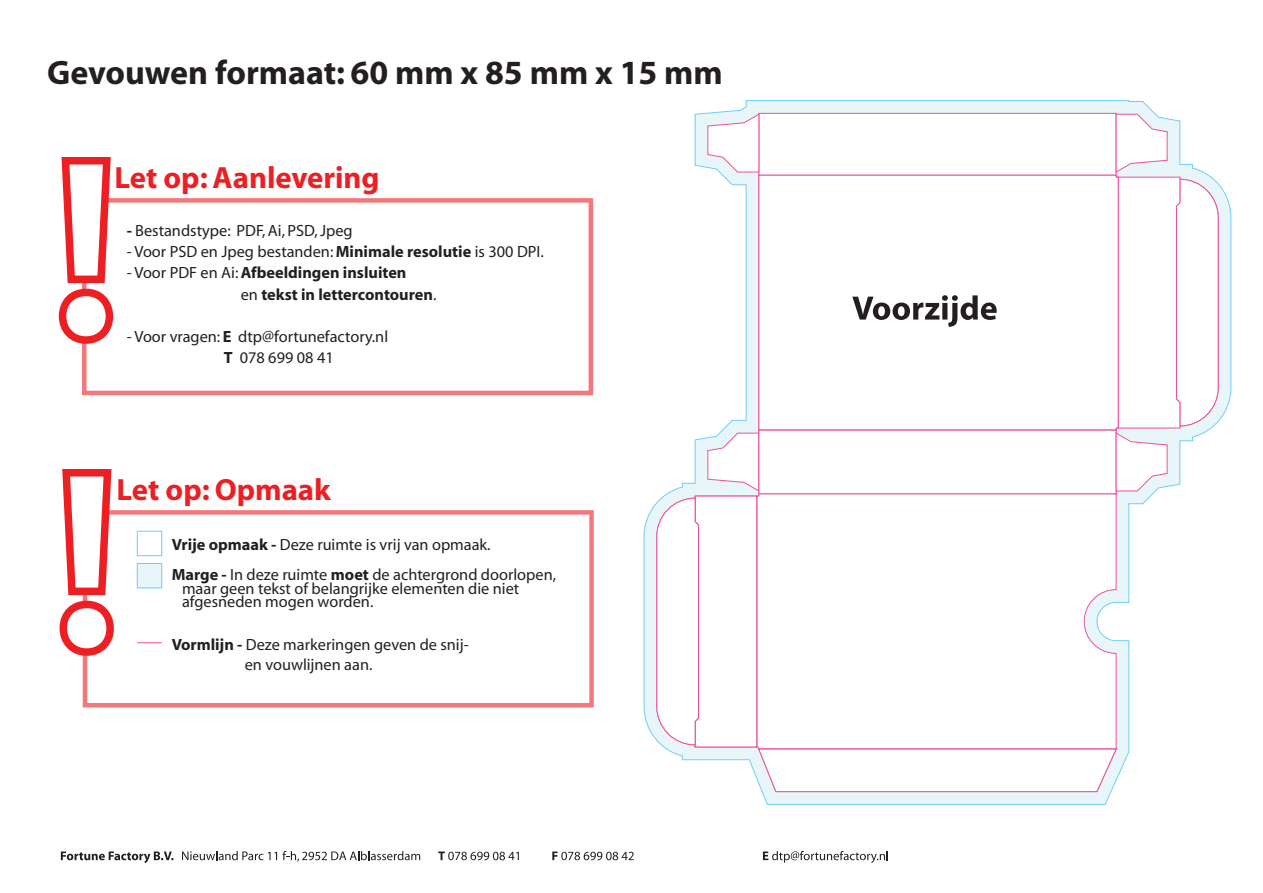
<style>
.page{position:relative;width:1263px;height:893px;background:#fff}
.page>*{position:absolute;margin:0;border:0;box-sizing:border-box;transform-origin:0 0}
.t1{font:700 34.05px "Myriad";color:#231f20}
.t2{font:700 30.75px "Myriad";color:#ee1f23}
.t3{font:16.35px/13.5px "Myriad";color:#231f20}
.t4{font:700 16.35px/21.1px "Myriad";color:#231f20}
.s1{font-weight:700}
.s2{font-weight:400}
</style>
<div class="page">
<svg style="left:643px;top:100px;width:589px;height:705px"></svg>
<svg style="left:137px;top:642px;width:25px;height:1px"></svg>
<div style="left:137px;top:563px;width:25px;height:25px;background:#e8f6f9;border:1px solid #6dcff6"></div>
<div style="left:137px;top:531px;width:25px;height:25px;background:#fff;border:1px solid #6dcff6"></div>
<svg style="left:59px;top:469px;width:59px;height:191px"></svg>
<svg style="left:58px;top:157px;width:59px;height:191px"></svg>
<svg style="left:61px;top:851px;width:113px;height:12px"></svg>
<svg style="left:182px;top:851px;width:238px;height:11px"></svg>
<svg style="left:438px;top:851px;width:81px;height:9px"></svg>
<svg style="left:552px;top:851px;width:82px;height:9px"></svg>
<svg style="left:763px;top:851px;width:125px;height:12px"></svg>
<svg style="left:656px;top:113px;width:563px;height:679px"></svg>
<h1 class="t1" style="left:47px;top:55px;width:677px">Gevouwen formaat: 60 mm x 85 mm x 15 mm</h1>
<h2 class="t2" style="left:114px;top:162px;width:267px">Let op: Aanlevering</h2>
<p class="t3" style="left:127px;top:224px;width:227px"><span class="s1">-</span> Bestandstype: PDF, Ai, PSD, Jpeg</p>
<p class="t3" style="left:127px;top:246px;width:419px">- Voor PSD en Jpeg bestanden: <span class="s1">Minimale resolutie</span> is 300 DPI.</p>
<p class="t4" style="left:241px;top:263px;width:197px;text-indent:-114px"><span class="s2">- Voor PDF en Ai:</span> Afbeeldingen insluiten<br><span class="s2">en</span> tekst in lettercontouren<span class="s2">.</span></p>
<p class="t3" style="left:224px;top:327px;width:166px;line-height:21.1px;text-indent:-97px">- Voor vragen: <span class="s1">E</span> dtp@fortunefactory.nl<br><span class="s1">T</span> 078 699 08 41</p>
<h2 class="t2" style="left:116px;top:474px;width:216px">Let op: Opmaak</h2>
<p class="t3" style="left:172px;top:538px;width:320px"><span class="s1">Vrije opmaak -</span> Deze ruimte is vrij van opmaak.</p>
<p class="t3" style="left:182px;top:569px;width:376px;text-indent:-10px"><span class="s1">Marge -</span> In deze ruimte <span class="s1">moet</span> de achtergrond doorlopen, maar geen tekst of belangrijke elementen die niet afgesneden mogen worden.</p>
<p class="t3" style="left:245px;top:636px;width:225px;line-height:19.5px;text-indent:-73px"><span class="s1">Vormlijn -</span> Deze markeringen geven de snij&shy;en vouwlijnen aan.</p>
</div>
